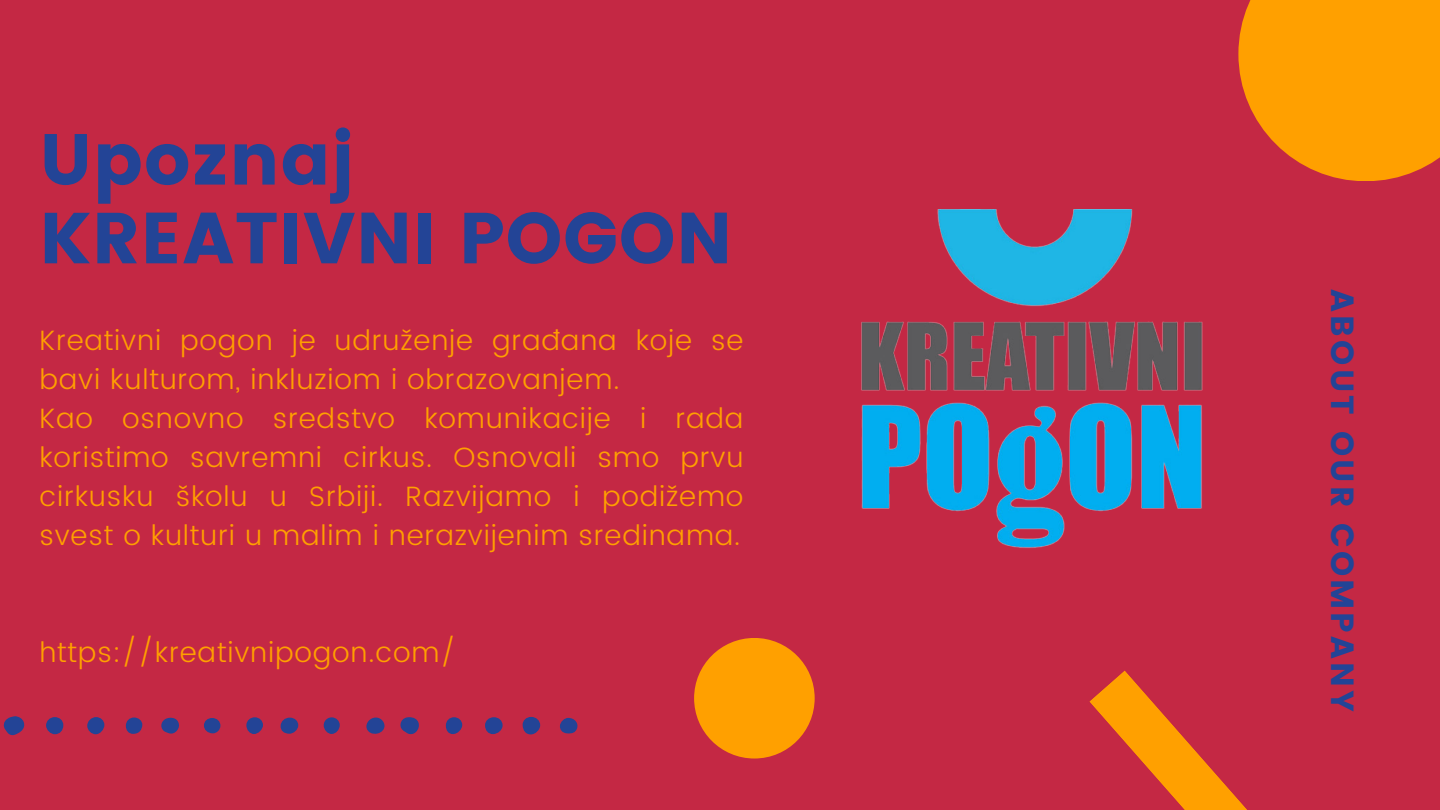
<style>
.page{position:relative;width:1440px;height:810px;background:#c42844}
.page>*{position:absolute;margin:0;border:0;box-sizing:border-box;transform-origin:0 0}
.t1{font:72px/78.8px "Poppins";letter-spacing:.01em;color:#234496}
.t2{font:32px "Poppins";letter-spacing:.1em;color:#234496}
.t3{font:300 28px/39px "Poppins";letter-spacing:.03em;color:#ffa000}
</style>
<div class="page">
<svg style="left:3px;top:716px;width:22px;height:19px"></svg>
<svg style="left:400px;top:717px;width:19px;height:17px"></svg>
<div style="left:522px;top:717px;width:18px;height:17px;background:#234496;border-radius:50%"></div>
<div style="left:485px;top:717px;width:18px;height:17px;background:#234496;border-radius:8px"></div>
<div style="left:46px;top:717px;width:17px;height:17px;background:#234496;border-radius:50%"></div>
<svg style="left:366px;top:718px;width:19px;height:16px"></svg>
<div style="left:87px;top:717px;width:17px;height:17px;background:#234496;border-radius:8px"></div>
<div style="left:280px;top:718px;width:18px;height:16px;background:#234496;border-radius:50%"></div>
<svg style="left:161px;top:718px;width:18px;height:16px"></svg>
<svg style="left:446px;top:717px;width:16px;height:17px"></svg>
<svg style="left:560px;top:718px;width:18px;height:16px"></svg>
<div style="left:246px;top:717px;width:17px;height:17px;background:#234496;border-radius:8px"></div>
<svg style="left:126px;top:718px;width:17px;height:16px"></svg>
<svg style="left:324px;top:717px;width:16px;height:17px"></svg>
<div style="left:204px;top:718px;width:16px;height:15px;background:#234496;border-radius:50%"></div>
<div style="left:1238px;top:0;width:202px;height:181px;background:#ffa000"></div>
<div style="left:694px;top:638px;width:121px;height:121px;background:#ffa000;border-radius:50%"></div>
<svg style="left:1089px;top:670px;width:158px;height:140px"></svg>
<img style="left:861px;top:210px;width:342px;height:338px">
<p class="t1" style="left:39px;top:120px;width:694px">Upoznaj<br>KREATIVNI POGON</p>
<p class="t3" style="left:39px;top:321px;width:706px">Kreativni pogon je udruženje građana koje se bavi kulturom, inkluziom i obrazovanjem.</p>
<p class="t3" style="left:39px;top:399px;width:706px">Kao osnovno sredstvo komunikacije i rada koristimo savremni cirkus. Osnovali smo prvu</p>
<p class="t3" style="left:39px;top:477px;width:706px">cirkusku školu u Srbiji. Razvijamo i podižemo svest o kulturi u malim i nerazvijenim sredinama.</p>
<p class="t3" style="left:39px;top:633px;width:418px">https://kreativnipogon.com/</p>
<h1 class="t2" style="left:1361px;top:289px;width:424px;rotate:90deg">ABOUT OUR COMPANY</h1>
</div>
